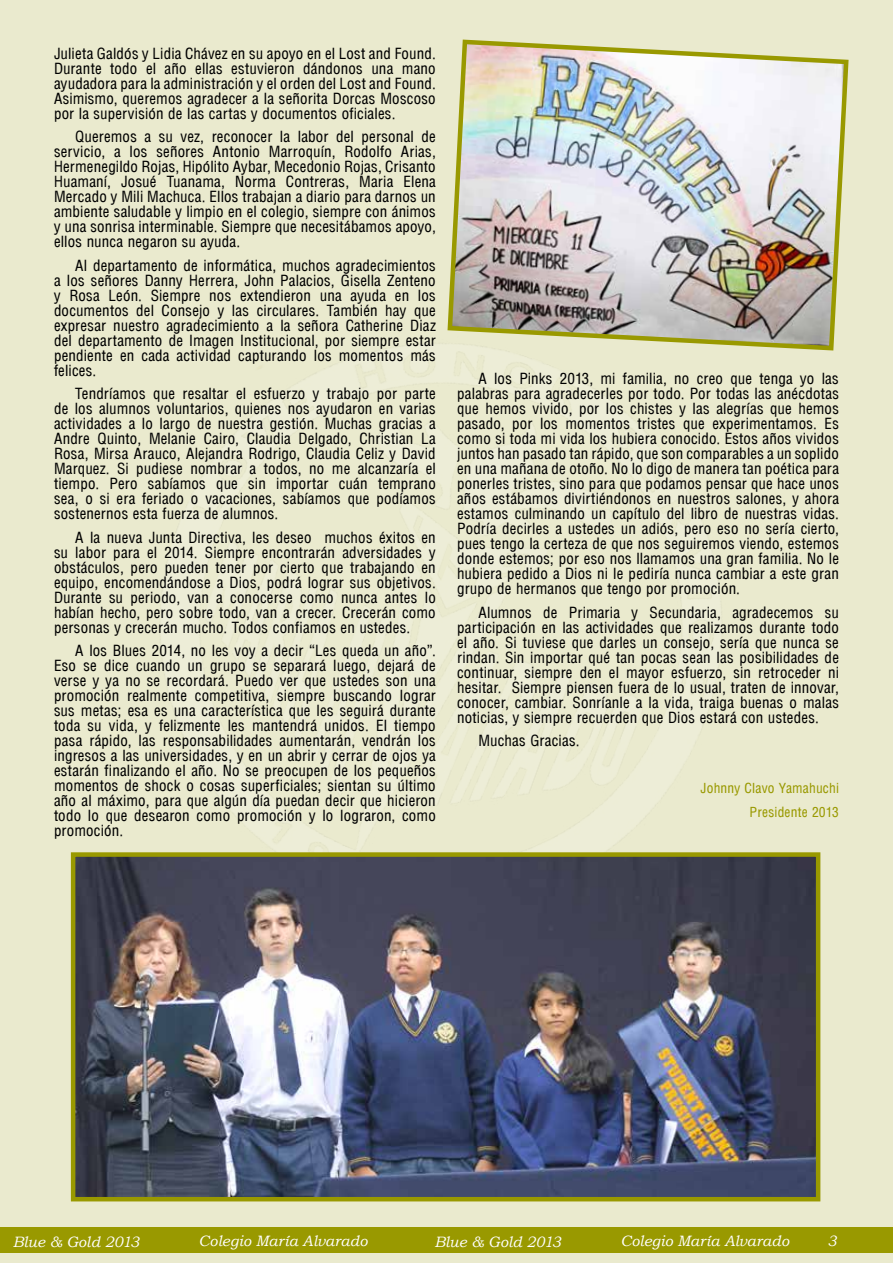
<style>
.page{position:relative;width:893px;height:1263px;background:#eaeace}
.page>*{position:absolute;margin:0;border:0;box-sizing:border-box;transform-origin:0 0}
.t1{font:15px/15px "Arena Condensed";letter-spacing:.01em;color:#000;text-align:justify}
.t2{font:italic 15px "Bookman Old Style";color:#fff}
.t3{font:13.5px/23.5px "Arena Condensed";letter-spacing:.015em;color:#990;text-align:right}
</style>
<div class="page">
<div style="left:0;top:1227px;width:893px;height:25px;background:#990"></div>
<img style="left:447px;top:39px;width:402px;height:312px">
<img style="left:76px;top:857px;width:739px;height:339px">
<div style="left:71px;top:852px;width:749px;height:349px;border:4px solid #990"></div>
<p class="t1" style="left:54px;top:46px;width:383px">Julieta Galdós y Lidia Chávez en su apoyo en el Lost and Found.<br>Durante todo el año ellas estuvieron dándonos una mano ayudadora para la administración y el orden del Lost and Found.<br>Asimismo, queremos agradecer a la señorita Dorcas Moscoso por la supervisión de las cartas y documentos oficiales.</p>
<p class="t1" style="left:54px;top:129px;width:383px;text-indent:21px">Queremos a su vez, reconocer la labor del personal de servicio, a los señores Antonio Marroquín, Rodolfo Arias, Hermenegildo Rojas, Hipólito Aybar, Mecedonio Rojas, Crisanto Huamaní, Josué Tuanama, Norma Contreras, Maria Elena Mercado y Mili Machuca. Ellos trabajan a diario para darnos un ambiente saludable y limpio en el colegio, siempre con ánimos y una sonrisa interminable. Siempre que necesitábamos apoyo, ellos nunca negaron su ayuda.</p>
<p class="t1" style="left:54px;top:258px;width:383px;text-indent:21px">Al departamento de informática, muchos agradecimientos a los señores Danny Herrera, John Palacios, Gisella Zenteno y Rosa León. Siempre nos extendieron una ayuda en los documentos del Consejo y las circulares. También hay que expresar nuestro agradecimiento a la señora Catherine Diaz del departamento de Imagen Institucional, por siempre estar pendiente en cada actividad capturando los momentos más felices.</p>
<p class="t1" style="left:54px;top:386px;width:383px;text-indent:21px">Tendríamos que resaltar el esfuerzo y trabajo por parte de los alumnos voluntarios, quienes nos ayudaron en varias actividades a lo largo de nuestra gestión. Muchas gracias a Andre Quinto, Melanie Cairo, Claudia Delgado, Christian La Rosa, Mirsa Arauco, Alejandra Rodrigo, Claudia Celiz y David Marquez. Si pudiese nombrar a todos, no me alcanzaría el tiempo. Pero sabíamos que sin importar cuán temprano sea, o si era feriado o vacaciones, sabíamos que podíamos sostenernos esta fuerza de alumnos.</p>
<p class="t1" style="left:54px;top:530px;width:383px;text-indent:21px">A la nueva Junta Directiva, les deseo muchos éxitos en su labor para el 2014. Siempre encontrarán adversidades y obstáculos, pero pueden tener por cierto que trabajando en equipo, encomendándose a Dios, podrá lograr sus objetivos.<br>Durante su periodo, van a conocerse como nunca antes lo habían hecho, pero sobre todo, van a crecer. Crecerán como personas y crecerán mucho. Todos confiamos en ustedes.</p>
<p class="t1" style="left:54px;top:643px;width:383px;text-indent:21px">A los Blues 2014, no les voy a decir “Les queda un año”.<br>Eso se dice cuando un grupo se separará luego, dejará de verse y ya no se recordará. Puedo ver que ustedes son una promoción realmente competitiva, siempre buscando lograr sus metas; esa es una característica que les seguirá durante toda su vida, y felizmente les mantendrá unidos. El tiempo pasa rápido, las responsabilidades aumentarán, vendrán los ingresos a las universidades, y en un abrir y cerrar de ojos ya estarán finalizando el año. No se preocupen de los pequeños momentos de shock o cosas superficiales; sientan su último año al máximo, para que algún día puedan decir que hicieron todo lo que desearon como promoción y lo lograron, como promoción.</p>
<p class="t1" style="left:457px;top:371px;width:383px;text-indent:21px">A los Pinks 2013, mi familia, no creo que tenga yo las palabras para agradecerles por todo. Por todas las anécdotas que hemos vivido, por los chistes y las alegrías que hemos pasado, por los momentos tristes que experimentamos. Es como si toda mi vida los hubiera conocido. Estos años vividos juntos han pasado tan rápido, que son comparables a un soplido en una mañana de otoño. No lo digo de manera tan poética para ponerles tristes, sino para que podamos pensar que hace unos años estábamos divirtiéndonos en nuestros salones, y ahora estamos culminando un capítulo del libro de nuestras vidas.<br>Podría decirles a ustedes un adiós, pero eso no sería cierto, pues tengo la certeza de que nos seguiremos viendo, estemos donde estemos; por eso nos llamamos una gran familia. No le hubiera pedido a Dios ni le pediría nunca cambiar a este gran grupo de hermanos que tengo por promoción.</p>
<p class="t1" style="left:457px;top:605px;width:383px;text-indent:21px">Alumnos de Primaria y Secundaria, agradecemos su participación en las actividades que realizamos durante todo el año. Si tuviese que darles un consejo, sería que nunca se rindan. Sin importar qué tan pocas sean las posibilidades de continuar, siempre den el mayor esfuerzo, sin retroceder ni hesitar. Siempre piensen fuera de lo usual, traten de innovar, conocer, cambiar. Sonríanle a la vida, traiga buenas o malas noticias, y siempre recuerden que Dios estará con ustedes.</p>
<p class="t1" style="left:478px;top:733px;width:103px">Muchas Gracias.</p>
<p class="t3" style="left:701px;top:776px;width:140px">Johnny Clavo Yamahuchi<br>Presidente 2013</p>
<p class="t2" style="left:13px;top:1232px;width:128px">Blue &amp; Gold 2013</p>
<p class="t2" style="left:199px;top:1231px;width:170px">Colegio María Alvarado</p>
<p class="t2" style="left:434px;top:1232px;width:128px">Blue &amp; Gold 2013</p>
<p class="t2" style="left:620px;top:1231px;width:170px">Colegio María Alvarado</p>
<p class="t2" style="left:827px;top:1230px;width:11px">3</p>
</div>
